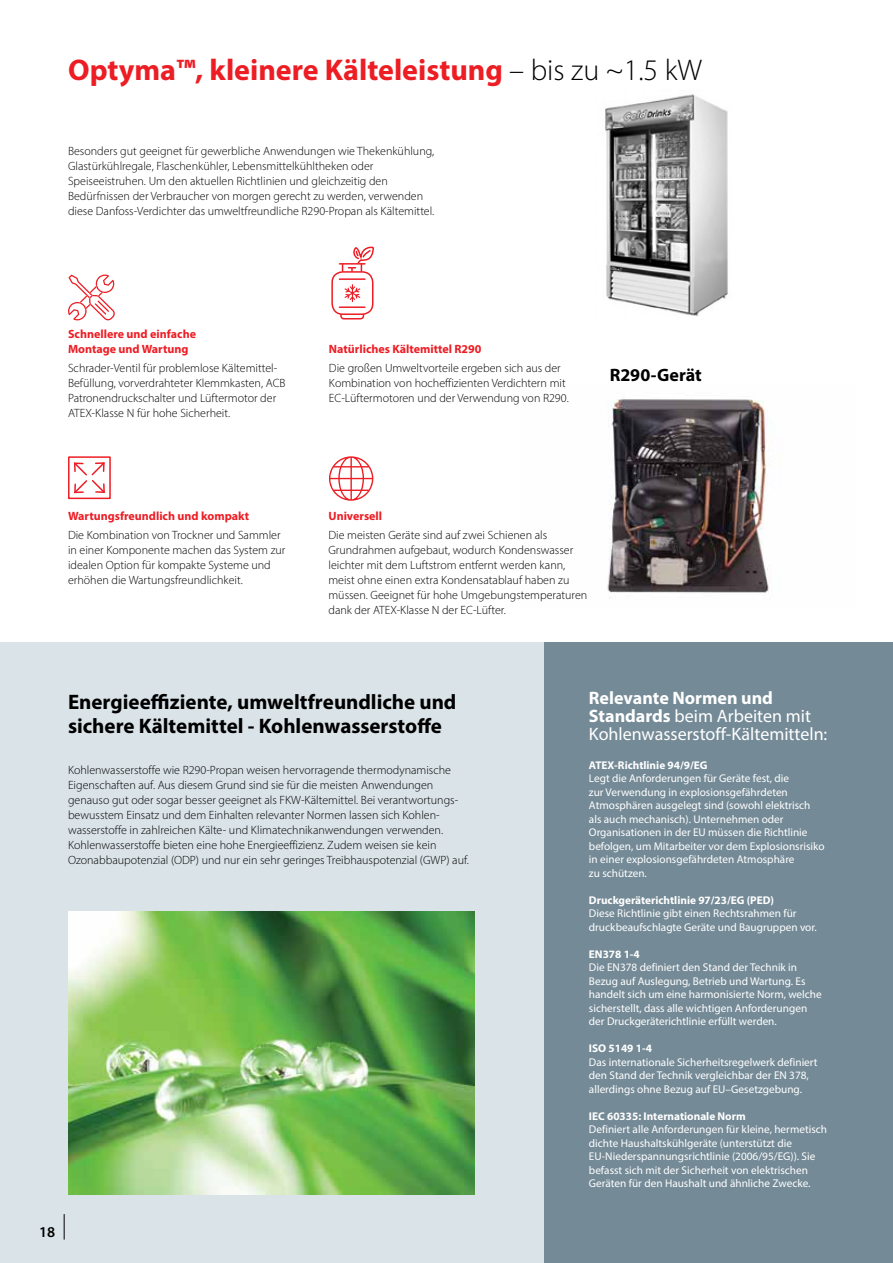
<style>
.page{position:relative;width:893px;height:1263px;background:#fff}
.page>*{position:absolute;margin:0;border:0;box-sizing:border-box;transform-origin:0 0}
.t1{font:700 30px "Myriad Pro";color:#ed1d24}
.t2{font:700 21px/24px "Myriad Pro";color:#000}
.t3{font:18px/18px "Myriad Pro";color:#fff}
.t4{font:700 18px "Myriad Pro";letter-spacing:.005em;color:#000}
.t5{font:600 15px "Myriad Pro";color:#000}
.t6{font:300 12px/15px "Myriad Pro";color:#000}
.t7{font:700 12px/15px "Myriad Pro";color:#ed1d24}
.t8{font:11.25px/13.5px "Myriad Pro";color:#fff}
.t9{font:700 11.25px "Myriad Pro";color:#fff}
.s1{font-weight:300;color:#000}
.s2{font-weight:700}
</style>
<div class="page">
<div style="left:0;top:642px;width:893px;height:621px;background:#dae3e8"></div>
<div style="left:545px;top:642px;width:348px;height:621px;background:#748a96"></div>
<img style="left:605px;top:94px;width:123px;height:222px">
<img style="left:68px;top:912px;width:406px;height:282px">
<img style="left:607px;top:399px;width:162px;height:200px">
<svg style="left:68px;top:275px;width:47px;height:45px"></svg>
<div style="left:68px;top:456px;width:43px;height:43px;border:2px solid #ed1d24"></div>
<svg style="left:74px;top:462px;width:31px;height:32px"></svg>
<svg style="left:345px;top:284px;width:15px;height:18px"></svg>
<div style="left:331px;top:271px;width:42px;height:44px;border:2px solid #ed1d24;border-radius:11px"></div>
<svg style="left:339px;top:312px;width:26px;height:8px"></svg>
<hr style="left:339px;top:278px;width:26px;height:2px;background:#ed1d24">
<hr style="left:339px;top:263px;width:26px;height:2px;background:#ed1d24">
<hr style="left:339px;top:306px;width:26px;height:2px;background:#ed1d24">
<svg style="left:342px;top:246px;width:32px;height:25px"></svg>
<svg style="left:329px;top:456px;width:44px;height:45px"></svg>
<svg style="left:64px;top:1214px;width:1px;height:25px"></svg>
<h1 class="t1" style="left:68px;top:50px;width:636px">Optyma™, kleinere Kälteleistung <span class="s1">– bis zu ~1.5 kW</span></h1>
<p class="t6" style="left:68px;top:143px;width:368px">Besonders gut geeignet für gewerbliche Anwendungen wie Thekenkühlung, Glastürkühlregale, Flaschenkühler, Lebensmittelkühltheken oder Speiseeistruhen. Um den aktuellen Richtlinien und gleichzeitig den Bedürfnissen der Verbraucher von morgen gerecht zu werden, verwenden diese Danfoss-Verdichter das umweltfreundliche R290-Propan als Kältemittel.</p>
<p class="t7" style="left:68px;top:326px;width:130px">Schnellere und einfache<br>Montage und Wartung</p>
<p class="t6" style="left:68px;top:361px;width:219px">Schrader-Ventil für problemlose Kältemittel-Befüllung, vorverdrahteter Klemmkasten, ACB Patronendruckschalter und Lüftermotor der ATEX-Klasse N für hohe Sicherheit.</p>
<p class="t7" style="left:329px;top:341px;width:154px">Natürliches Kältemittel R290</p>
<p class="t6" style="left:329px;top:361px;width:241px">Die großen Umweltvorteile ergeben sich aus der<br>Kombination von hocheffizienten Verdichtern mit<br>EC-Lüftermotoren und der Verwendung von R290.</p>
<h3 class="t4" style="left:610px;top:363px;width:93px">R290-Gerät</h3>
<p class="t7" style="left:68px;top:508px;width:183px">Wartungsfreundlich und kompakt</p>
<p class="t6" style="left:68px;top:527px;width:219px">Die Kombination von Trockner und Sammler in einer Komponente machen das System zur idealen Option für kompakte Systeme und erhöhen die Wartungsfreundlichkeit.</p>
<p class="t7" style="left:328px;top:508px;width:55px">Universell</p>
<p class="t6" style="left:328px;top:527px;width:260px">Die meisten Geräte sind auf zwei Schienen als Grundrahmen aufgebaut, wodurch Kondenswasser leichter mit dem Luftstrom entfernt werden kann, meist ohne einen extra Kondensatablauf haben zu müssen. Geeignet für hohe Umgebungstemperaturen dank der ATEX-Klasse N der EC-Lüfter.</p>
<h2 class="t2" style="left:68px;top:689px;width:390px">Energieeffiziente, umweltfreundliche und sichere Kältemittel - Kohlenwasserstoffe</h2>
<p class="t6" style="left:68px;top:763px;width:402px">Kohlenwasserstoffe wie R290-Propan weisen hervorragende thermodynamische Eigenschaften auf. Aus diesem Grund sind sie für die meisten Anwendungen genauso gut oder sogar besser geeignet als FKW-Kältemittel. Bei verantwortungs&shy;bewusstem Einsatz und dem Einhalten relevanter Normen lassen sich Kohlen&shy;wasserstoffe in zahlreichen Kälte- und Klimatechnikanwendungen verwenden.<br>Kohlenwasserstoffe bieten eine hohe Energieeffizienz. Zudem weisen sie kein Ozonabbaupotenzial (ODP) und nur ein sehr geringes Treibhauspotenzial (GWP) auf.</p>
<p class="t5" style="left:39px;top:1223px;width:18px">18</p>
<h3 class="t3" style="left:589px;top:689px;width:240px"><span class="s2">Relevante Normen und<br>Standards</span> beim Arbeiten mit<br>Kohlenwasserstoff-Kältemitteln:</h3>
<p class="t9" style="left:589px;top:758px;width:120px">ATEX-Richtlinie 94/9/EG</p>
<p class="t8" style="left:589px;top:772px;width:237px">Legt die Anforderungen für Geräte fest, die<br>zur Verwendung in explosionsgefährdeten Atmosphären ausgelegt sind (sowohl elektrisch als auch mechanisch). Unternehmen oder Organisationen in der EU müssen die Richtlinie befolgen, um Mitarbeiter vor dem Explosionsrisiko in einer explosionsgefährdeten Atmosphäre<br>zu schützen.</p>
<p class="t9" style="left:589px;top:893px;width:186px">Druckgeräterichtlinie 97/23/EG (PED)</p>
<p class="t8" style="left:589px;top:907px;width:229px">Diese Richtlinie gibt einen Rechtsrahmen für druckbeaufschlagte Geräte und Baugruppen vor.</p>
<p class="t9" style="left:589px;top:947px;width:52px">EN378 1-4</p>
<p class="t8" style="left:589px;top:961px;width:234px">Die EN378 definiert den Stand der Technik in Bezug auf Auslegung, Betrieb und Wartung. Es handelt sich um eine harmonisierte Norm, welche sicherstellt, dass alle wichtigen Anforderungen der Druckgeräterichtlinie erfüllt werden.</p>
<p class="t9" style="left:589px;top:1041px;width:64px">ISO 5149 1-4</p>
<p class="t8" style="left:589px;top:1055px;width:230px">Das internationale Sicherheitsregelwerk definiert den Stand der Technik vergleichbar der EN 378, allerdings ohne Bezug auf EU–Gesetzgebung.</p>
<p class="t9" style="left:589px;top:1109px;width:158px">IEC 60335: Internationale Norm</p>
<p class="t8" style="left:589px;top:1123px;width:240px">Definiert alle Anforderungen für kleine, hermetisch dichte Haushaltskühlgeräte (unterstützt die EU-Niederspannungsrichtlinie (2006/95/EG)). Sie befasst sich mit der Sicherheit von elektrischen Geräten für den Haushalt und ähnliche Zwecke.</p>
</div>
